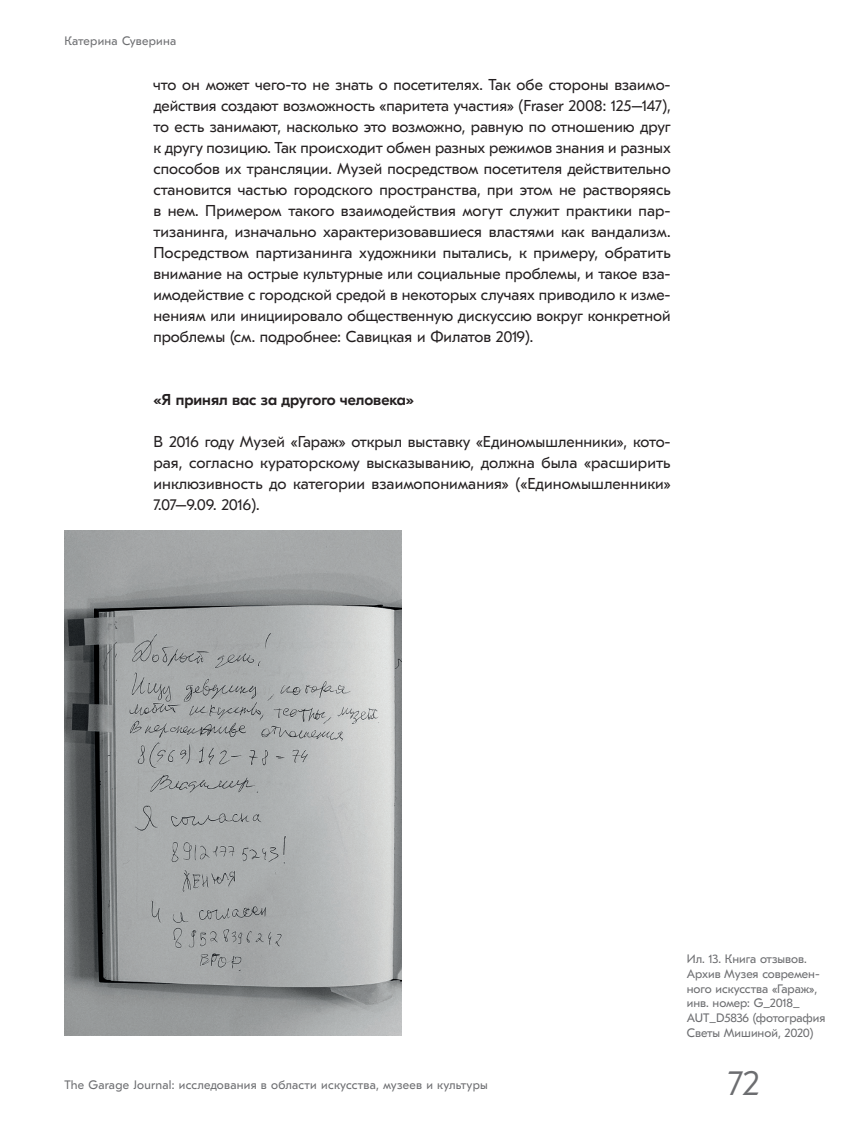
<style>
.page{position:relative;width:844px;height:1141px;background:#fff}
.page>*{position:absolute;margin:0;border:0;box-sizing:border-box;transform-origin:0 0}
.t1{font:300 35px "GT Eesti Pro Text";color:#6c6d70}
.main{font:15.75px/21px "GT Eesti Pro Text";color:#231f20;text-align:justify}
.main-2{font:500 15.75px "GT Eesti Pro Display";color:#231f20}
.podpis{font:12.25px/14.7px "GT Eesti Pro Text";color:#6c6d70}
.podpis-2{font:12.25px "GT Eesti Pro Text";letter-spacing:.02em;color:#6c6d70}
</style>
<div class="page">
<img style="left:64px;top:531px;width:337px;height:504px">
<p class="podpis-2" style="left:64px;top:34px;width:113px">Катерина Суверина</p>
<p class="main" style="left:153px;top:75px;width:518px">что он может чего-то не знать о посетителях. Так обе стороны взаимо&shy;действия создают возможность «паритета участия» (Fraser 2008: 125–147), то есть занимают, насколько это возможно, равную по отношению друг к другу позицию. Так происходит обмен разных режимов знания и разных способов их трансляции. Музей посредством посетителя действительно становится частью городского пространства, при этом не растворяясь в нем. Примером такого взаимодействия могут служит практики пар&shy;тизанинга, изначально характеризовавшиеся властями как вандализм.<br>Посредством партизанинга художники пытались, к примеру, обратить внимание на острые культурные или социальные проблемы, и такое вза&shy;имодействие с городской средой в некоторых случаях приводило к изме&shy;нениям или инициировало общественную дискуссию вокруг конкретной проблемы (см. подробнее: Савицкая и Филатов 2019).</p>
<p class="main-2" style="left:153px;top:392px;width:262px">«Я принял вас за другого человека»</p>
<p class="main" style="left:153px;top:432px;width:518px">В 2016 году Музей «Гараж» открыл выставку «Единомышленники», кото&shy;рая, согласно кураторскому высказыванию, должна была «расширить инклюзивность до категории взаимопонимания» («Единомышленники» 7.07–9.09. 2016).</p>
<p class="podpis" style="left:686px;top:952px;width:140px">Ил. 13. Книга отзывов.<br>Архив Музея современ&shy;ного искусства «Гараж», инв. номер: G_2018_<br>AUT_D5836 (фотография<br>Светы Мишиной, 2020)</p>
<p class="podpis-2" style="left:64px;top:1078px;width:424px">The Garage Journal: исследования в области искусства, музеев и культуры</p>
<h1 class="t1" style="left:727px;top:1063px;width:33px">72</h1>
</div>
